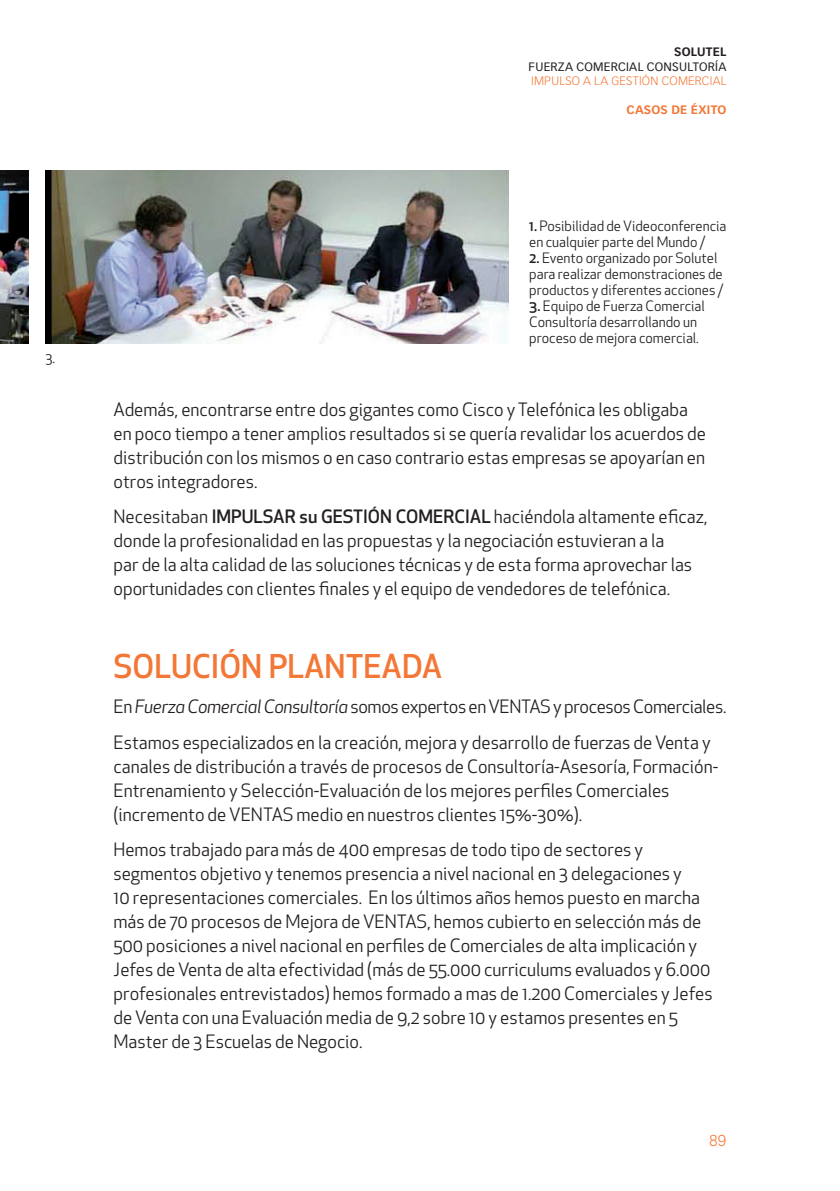
<style>
.page{position:relative;width:840px;height:1191px;background:#fff}
.page>*{position:absolute;margin:0;border:0;box-sizing:border-box;transform-origin:0 0}
.titulares_TEXTO_CORR{font:500 32px "Apex New";color:#f37736}
.TEXTO_CORRIDO{font:18px/24px "Apex New";color:#231f20}
.TEXTO_CORRIDO-2{font:18px "Apex New";letter-spacing:-.02em;color:#231f20}
.t1{font:300 16px "Akzid Grtsk Next";color:#f37736}
.pies_de_foto{font:14px/16px "Apex New";color:#231f20}
.encabezado_EMPRESA{font:12px "Vectora LT Std";letter-spacing:.025em;color:#231f20}
.encabezado_TITULO_CA{font:300 12px "Vectora LT Std";letter-spacing:.025em;color:#f37736}
.encabezado_CASOS_DE{font:700 12px "Vectora LT Std";letter-spacing:.015em;color:#f37736}
.encabezado_EMPRESA-2{font:700 12px "Vectora LT Std";letter-spacing:.02em;color:#231f20}
.s1{font-weight:500}
.s2{font-style:italic}
</style>
<div class="page">
<img style="left:0;top:170px;width:28px;height:173px">
<img style="left:45px;top:170px;width:463px;height:173px">
<p class="pies_de_foto" style="left:45px;top:351px;width:11px">3.</p>
<p class="encabezado_EMPRESA-2" style="left:673px;top:45px;width:54px">SOLUTEL</p>
<p class="encabezado_EMPRESA" style="left:528px;top:59px;width:199px">FUERZA COMERCIAL CONSULTORÍA</p>
<p class="encabezado_TITULO_CA" style="left:531px;top:74px;width:197px">IMPULSO A LA GESTIÓN COMERCIAL</p>
<p class="encabezado_CASOS_DE" style="left:626px;top:102px;width:101px">CASOS DE ÉXITO</p>
<p class="pies_de_foto" style="left:529px;top:219px;width:199px"><span class="s1">1.</span> Posibilidad de Videoconferencia en cualquier parte del Mundo /</p>
<p class="pies_de_foto" style="left:529px;top:251px;width:195px"><span class="s1">2.</span> Evento organizado por Solutel para realizar demonstraciones de productos y diferentes acciones /</p>
<p class="pies_de_foto" style="left:529px;top:299px;width:177px"><span class="s1">3.</span> Equipo de Fuerza Comercial<br>Consultoría desarrollando un proceso de mejora comercial.</p>
<p class="TEXTO_CORRIDO" style="left:113px;top:398px;width:593px">Además, encontrarse entre dos gigantes como Cisco y Telefónica les obligaba en poco tiempo a tener amplios resultados si se quería revalidar los acuerdos de distribución con los mismos o en caso contrario estas empresas se apoyarían en otros integradores.</p>
<p class="TEXTO_CORRIDO" style="left:113px;top:505px;width:595px">Necesitaban <span class="s1">IMPULSAR su GESTIÓN COMERCIAL</span> haciéndola altamente eficaz, donde la profesionalidad en las propuestas y la negociación estuvieran a la<br>par de la alta calidad de las soluciones técnicas y de esta forma aprovechar las oportunidades con clientes finales y el equipo de vendedores de telefónica.</p>
<p class="titulares_TEXTO_CORR" style="left:113px;top:648px;width:330px">SOLUCIÓN PLANTEADA</p>
<p class="TEXTO_CORRIDO-2" style="left:113px;top:697px;width:614px">En <span class="s2">Fuerza ComercialConsultoría</span> somos expertos en VENTAS y procesos Comerciales.</p>
<p class="TEXTO_CORRIDO" style="left:113px;top:731px;width:606px">Estamos especializados en la creación, mejora y desarrollo de fuerzas de Venta y canales de distribución a través de procesos de Consultoría-Asesoría, Formación-Entrenamiento y Selección-Evaluación de los mejores perfiles Comerciales (incremento de VENTAS medio en nuestros clientes 15%-30%).</p>
<p class="TEXTO_CORRIDO" style="left:113px;top:838px;width:600px">Hemos trabajado para más de 400 empresas de todo tipo de sectores y segmentos objetivo y tenemos presencia a nivel nacional en 3 delegaciones y<br>10 representaciones comerciales. En los últimos años hemos puesto en marcha más de 70 procesos de Mejora de VENTAS, hemos cubierto en selección más de 500 posiciones a nivel nacional en perfiles de Comerciales de alta implicación y Jefes de Venta de alta efectividad (más de 55.000 curriculums evaluados y 6.000 profesionales entrevistados) hemos formado a mas de 1.200 Comerciales y Jefes de Venta con una Evaluación media de 9,2 sobre 10 y estamos presentes en 5<br>Master de 3 Escuelas de Negocio.</p>
<p class="t1" style="left:708px;top:1130px;width:19px">89</p>
</div>
